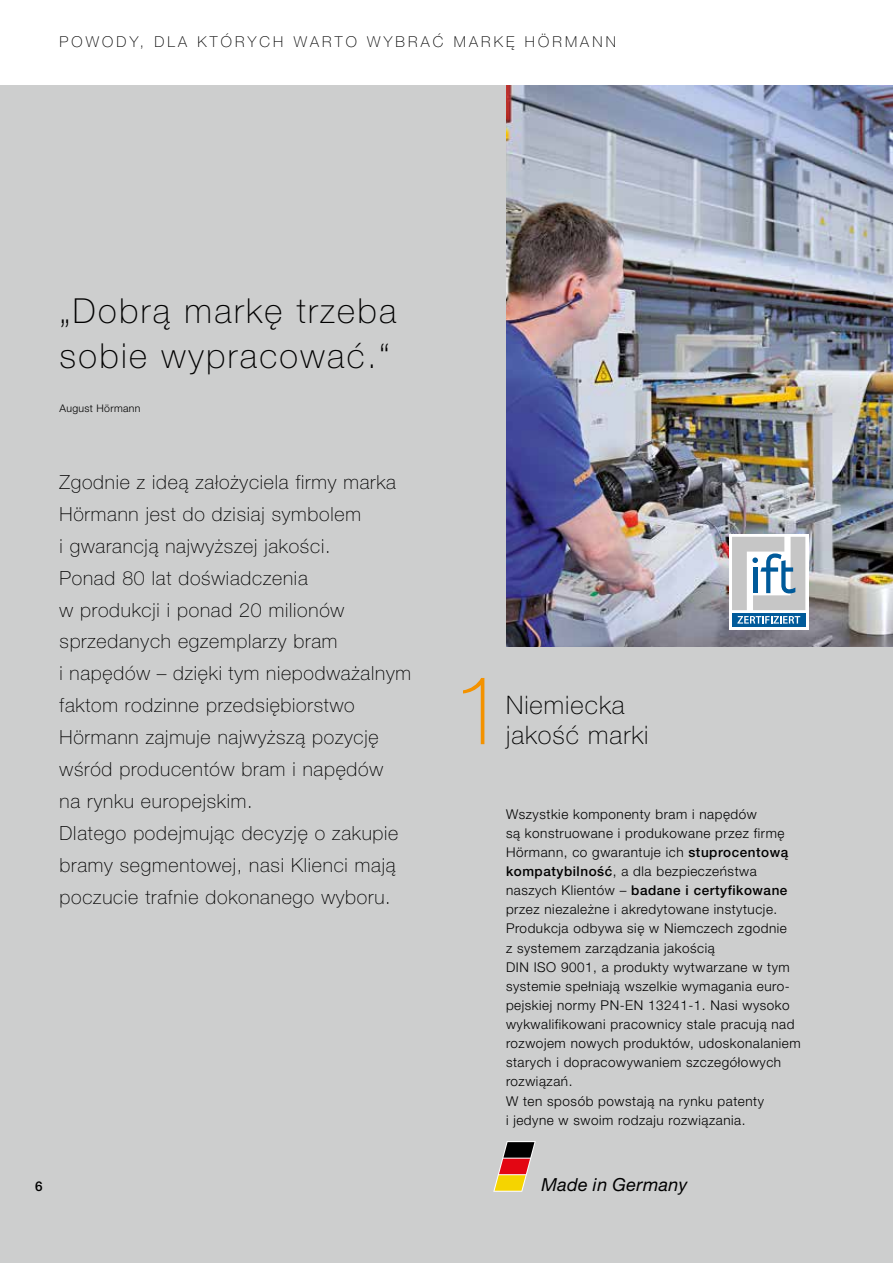
<style>
.page{position:relative;width:893px;height:1263px;background:#fff}
.page>*{position:absolute;margin:0;border:0;box-sizing:border-box;transform-origin:0 0}
.t1{font:100 96px "Hoermann Helvetica Neue";color:#f39200}
.t2{font:100 34.5px/44.7px "Hoermann Helvetica Neue";letter-spacing:.07em;color:#000}
.t3{font:100 25.5px/29.7px "Hoermann Helvetica Neue";letter-spacing:.04em;color:#000}
.t4{font:100 19.5px/32px "Hoermann Helvetica Neue";letter-spacing:.04em;color:#000}
.t5{font:italic 18px "Hoermann Helvetica Neue";letter-spacing:.02em;color:#000}
.t6{font:100 15px "Hoermann Helvetica Neue";letter-spacing:.21em;color:#000}
.t7{font:300 13.5px/19.2px "Hoermann Helvetica Neue";letter-spacing:.04em;color:#000}
.t8{font:500 13.5px "Hoermann Helvetica Neue";color:#000}
.t9{font:300 10.5px "Hoermann Helvetica Neue";letter-spacing:.03em;color:#000}
.s1{font-weight:500}
</style>
<div class="page">
<div style="left:0;top:85px;width:893px;height:1178px;background:#cdcece"></div>
<img style="left:506px;top:85px;width:387px;height:561px">
<svg style="left:729px;top:534px;width:79px;height:95px"></svg>
<svg style="left:732px;top:537px;width:73px;height:73px"></svg>
<div style="left:732px;top:613px;width:73px;height:13px;background:#005a9a"></div>
<svg style="left:737px;top:616px;width:63px;height:8px"></svg>
<svg style="left:493px;top:1141px;width:43px;height:51px"></svg>
<p class="t6" style="left:60px;top:31px;width:558px">POWODY, DLA KTÓRYCH WARTO WYBRAĆ MARKĘ HÖRMANN</p>
<h2 class="t2" style="left:60px;top:286px;width:338px">„Dobrą markę trzeba sobie wypracować.“</h2>
<p class="t9" style="left:60px;top:401px;width:82px">August Hörmann</p>
<p class="t4" style="left:60px;top:465px;width:353px">Zgodnie z ideą założyciela firmy marka Hörmann jest do dzisiaj symbolem<br>i gwarancją najwyższej jakości.<br>Ponad 80 lat doświadczenia<br>w produkcji i ponad 20 milionów sprzedanych egzemplarzy bram<br>i napędów – dzięki tym niepodważalnym faktom rodzinne przedsiębiorstwo Hörmann zajmuje najwyższą pozycję wśród producentów bram i napędów<br>na rynku europejskim.<br>Dlatego podejmując decyzję o zakupie bramy segmentowej, nasi Klienci mają poczucie trafnie dokonanego wyboru.</p>
<p class="t8" style="left:35px;top:1176px;width:9px">6</p>
<h1 class="t1" style="left:453px;top:642px;width:55px">1</h1>
<h3 class="t3" style="left:506px;top:689px;width:144px">Niemiecka jakość marki</h3>
<p class="t7" style="left:506px;top:803px;width:296px">Wszystkie komponenty bram i napędów<br>są konstruowane i produkowane przez firmę Hörmann, co gwarantuje ich <span class="s1">stuprocentową kompatybilność</span>, a dla bezpieczeństwa naszych Klientów – <span class="s1">badane i certyfikowane </span>przez niezależne i akredytowane instytucje.<br>Produkcja odbywa się w Niemczech zgodnie<br>z systemem zarządzania jakością<br>DIN ISO 9001, a produkty wytwarzane w tym systemie spełniają wszelkie wymagania euro&shy;pejskiej normy PN-EN 13241-1. Nasi wysoko wykwalifikowani pracownicy stale pracują nad rozwojem nowych produktów, udoskonalaniem starych i dopracowywaniem szczegółowych rozwiązań.<br>W ten sposób powstają na rynku patenty<br>i jedyne w swoim rodzaju rozwiązania.</p>
<h3 class="t5" style="left:541px;top:1171px;width:148px">Made in Germany</h3>
</div>
